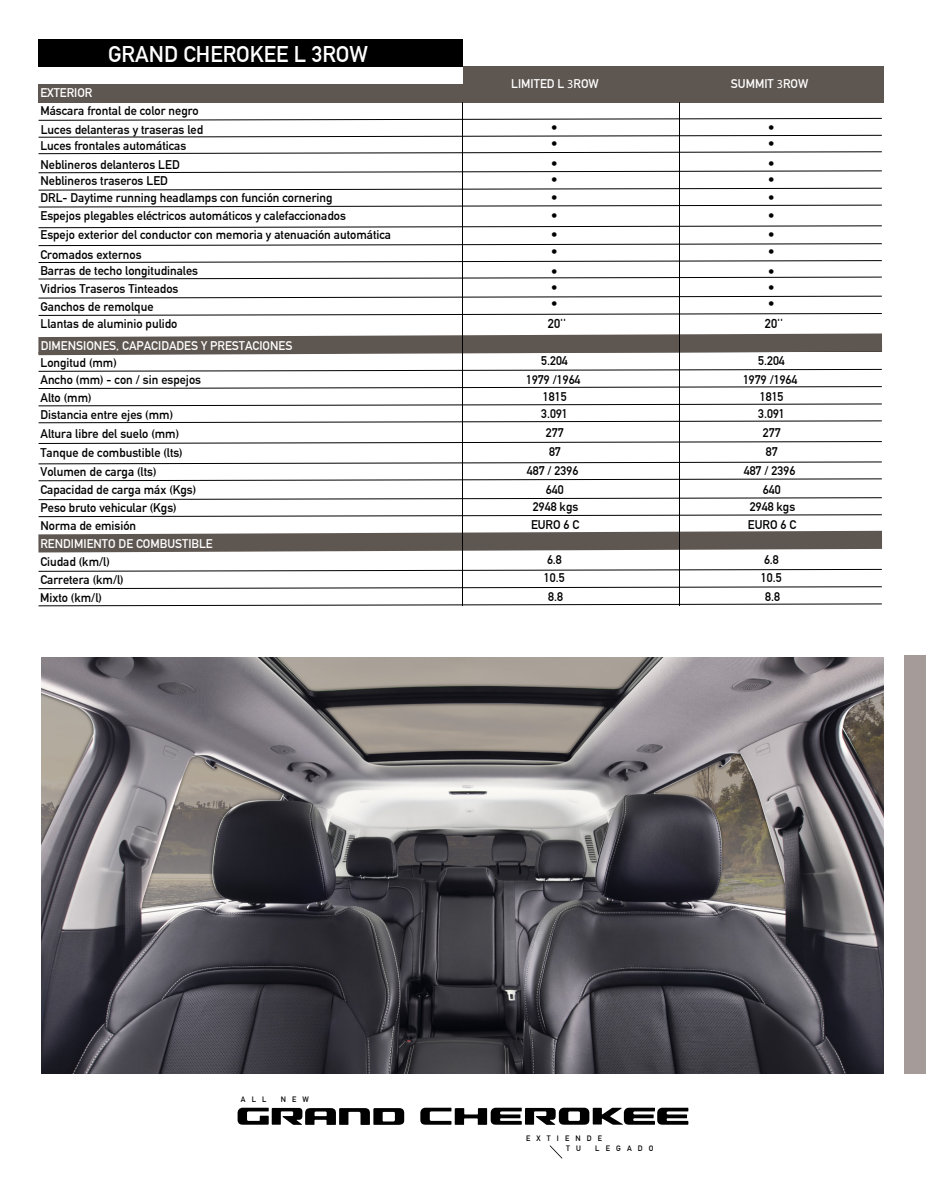
<style>
.page{position:relative;width:926px;height:1185px;background:#fff}
.page>*{position:absolute;margin:0;border:0;box-sizing:border-box;transform-origin:0 0}
.t1{font:700 22.2px "DIN Alternate";color:#fff}
.t2{font:700 12.75px/16.4px "DIN Alternate";color:#000}
.t3{font:700 12.3px/17.4px "DIN Alternate";color:#000}
.t4{font:700 12.3px "DIN Alternate";color:#fff}
.t5{font:700 7.65px/10.8px "DIN Alternate";letter-spacing:.8em;color:#000}
.s1{font-family:"Myriad Pro";font-weight:400}
</style>
<div class="page">
<svg style="left:549px;top:1145px;width:13px;height:14px"></svg>
<svg style="left:420px;top:1108px;width:268px;height:17px"></svg>
<svg style="left:237px;top:1108px;width:167px;height:17px"></svg>
<div style="left:903px;top:655px;width:23px;height:419px;background:#a59b98"></div>
<div style="left:38px;top:84px;width:845px;height:18px;background:#5e5650"></div>
<svg style="left:38px;top:118px;width:844px;height:3px"></svg>
<svg style="left:38px;top:135px;width:844px;height:3px"></svg>
<svg style="left:38px;top:151px;width:844px;height:3px"></svg>
<svg style="left:38px;top:170px;width:844px;height:4px"></svg>
<svg style="left:38px;top:187px;width:844px;height:4px"></svg>
<svg style="left:38px;top:204px;width:844px;height:4px"></svg>
<svg style="left:38px;top:225px;width:844px;height:3px"></svg>
<svg style="left:38px;top:369px;width:844px;height:3px"></svg>
<svg style="left:38px;top:386px;width:844px;height:3px"></svg>
<svg style="left:38px;top:403px;width:844px;height:4px"></svg>
<svg style="left:38px;top:420px;width:844px;height:4px"></svg>
<svg style="left:38px;top:441px;width:844px;height:3px"></svg>
<svg style="left:38px;top:461px;width:844px;height:4px"></svg>
<svg style="left:38px;top:478px;width:844px;height:4px"></svg>
<svg style="left:38px;top:497px;width:844px;height:3px"></svg>
<svg style="left:38px;top:514px;width:844px;height:3px"></svg>
<svg style="left:38px;top:569px;width:844px;height:3px"></svg>
<svg style="left:38px;top:586px;width:844px;height:3px"></svg>
<svg style="left:38px;top:603px;width:844px;height:4px"></svg>
<svg style="left:38px;top:243px;width:844px;height:3px"></svg>
<svg style="left:38px;top:260px;width:844px;height:3px"></svg>
<svg style="left:38px;top:276px;width:844px;height:4px"></svg>
<svg style="left:38px;top:295px;width:844px;height:4px"></svg>
<svg style="left:38px;top:313px;width:844px;height:3px"></svg>
<svg style="left:38px;top:333px;width:845px;height:22px;background:#7a736e"></svg>
<svg style="left:38px;top:531px;width:844px;height:22px;background:#7a736f"></svg>
<div style="left:463px;top:67px;width:420px;height:18px;background:#5e5650"></div>
<hr style="left:462px;top:102px;width:1px;height:503px;background:#000">
<hr style="left:679px;top:102px;width:1px;height:503px;background:#000">
<img style="left:41px;top:657px;width:842px;height:417px">
<div style="left:39px;top:39px;width:424px;height:28px;background:#000"></div>
<h1 class="t1" style="left:108px;top:37px;width:261px">GRAND CHEROKEE L 3ROW</h1>
<p class="t4" style="left:40px;top:83px;width:54px">EXTERIOR</p>
<p class="t3" style="left:40px;top:101px;width:160px">Máscara frontal de color negro</p>
<p class="t3" style="left:40px;top:136px;width:147px;line-height:18.6px">Luces frontales automáticas<br>Neblineros delanteros LED</p>
<p class="t3" style="left:40px;top:172px;width:307px">Neblineros traseros LED<br>DRL- Daytime running headlamps con función cornering<br>Espejos plegables eléctricos automáticos y calefaccionados</p>
<p class="t3" style="left:40px;top:224px;width:352px;line-height:19.4px">Espejo exterior del conductor con memoria y atenuación automática<br>Cromados externos</p>
<p class="t3" style="left:40px;top:262px;width:159px">Barras de techo longitudinales<br>Vidrios Traseros Tinteados<br>Ganchos de remolque<br>Llantas de aluminio pulido</p>
<p class="t3" style="left:40px;top:353px;width:162px">Longitud (mm)<br>Ancho (mm) - con / sin espejos<br>Alto (mm)<br>Distancia entre ejes (mm)</p>
<p class="t3" style="left:40px;top:424px;width:157px;line-height:18.5px">Altura libre del suelo (mm)<br>Tanque de combustible (lts)<br>Volumen de carga (lts)<br>Capacidad de carga máx (Kgs)<br>Peso bruto vehicular (Kgs)<br>Norma de emisión</p>
<p class="t3" style="left:40px;top:552px;width:85px;line-height:18.1px">Ciudad (km/l)<br>Carretera (km/l)<br>Mixto (km/l)</p>
<p class="t3" style="left:41px;top:120px;width:164px">Luces delanteras y traseras led</p>
<p class="t4" style="left:41px;top:337px;width:253px">DIMENSIONES, CAPACIDADES Y PRESTACIONES</p>
<p class="t4" style="left:40px;top:534px;width:174px">RENDIMIENTO DE COMBUSTIBLE</p>
<p class="t4" style="left:511px;top:74px;width:89px">LIMITED L <span class="s1">3</span>ROW</p>
<p class="t4" style="left:730px;top:74px;width:79px">SUMMIT <span class="s1">3</span>ROW</p>
<p class="t2" style="left:551px;top:119px;width:8px">• •</p>
<p class="t2" style="left:768px;top:119px;width:8px">• •</p>
<p class="t2" style="left:551px;top:154px;width:8px">• •</p>
<p class="t2" style="left:768px;top:154px;width:8px">• •</p>
<p class="t2" style="left:551px;top:188px;width:8px;line-height:17.9px">• •</p>
<p class="t2" style="left:551px;top:226px;width:8px">• •</p>
<p class="t2" style="left:551px;top:263px;width:8px;text-align:justify">• • •</p>
<p class="t2" style="left:548px;top:315px;width:20px">20''</p>
<p class="t2" style="left:768px;top:188px;width:8px;line-height:17.9px">• •</p>
<p class="t2" style="left:768px;top:226px;width:8px">• •</p>
<p class="t2" style="left:768px;top:263px;width:8px;text-align:justify">• • •</p>
<p class="t2" style="left:765px;top:315px;width:20px">20''</p>
<p class="t3" style="left:526px;top:350px;width:56px;line-height:19.4px;text-align:center">5.204<br>1979 /1964</p>
<p class="t3" style="left:743px;top:350px;width:56px;line-height:19.4px;text-align:center">5.204<br>1979 /1964</p>
<p class="t3" style="left:541px;top:387px;width:28px">1815<br>3.091</p>
<p class="t3" style="left:546px;top:423px;width:19px">277</p>
<p class="t3" style="left:758px;top:387px;width:28px">1815<br>3.091</p>
<p class="t3" style="left:762px;top:423px;width:19px">277</p>
<p class="t3" style="left:527px;top:441px;width:53px;line-height:18.9px;text-align:center">87<br>487 / 2396<br>640</p>
<p class="t3" style="left:743px;top:441px;width:53px;line-height:18.9px;text-align:center">87<br>487 / 2396<br>640</p>
<p class="t3" style="left:531px;top:497px;width:50px;line-height:17.9px">2948 kgs<br>EURO 6 C</p>
<p class="t3" style="left:547px;top:550px;width:16px">6.8</p>
<p class="t3" style="left:548px;top:587px;width:16px">8.8</p>
<p class="t3" style="left:544px;top:568px;width:22px">10.5</p>
<p class="t3" style="left:748px;top:497px;width:50px;line-height:17.9px">2948 kgs<br>EURO 6 C</p>
<p class="t3" style="left:764px;top:550px;width:16px">6.8</p>
<p class="t3" style="left:765px;top:587px;width:16px">8.8</p>
<p class="t3" style="left:760px;top:568px;width:22px">10.5</p>
<p class="t5" style="left:241px;top:1093px;width:27px">ALL</p>
<p class="t5" style="left:281px;top:1093px;width:30px">NEW</p>
<p class="t5" style="left:566px;top:1132px;width:38px;text-indent:-40px">EXTIENDE<br>T U</p>
<p class="t5" style="left:595px;top:1143px;width:60px">LEGADO</p>
</div>
